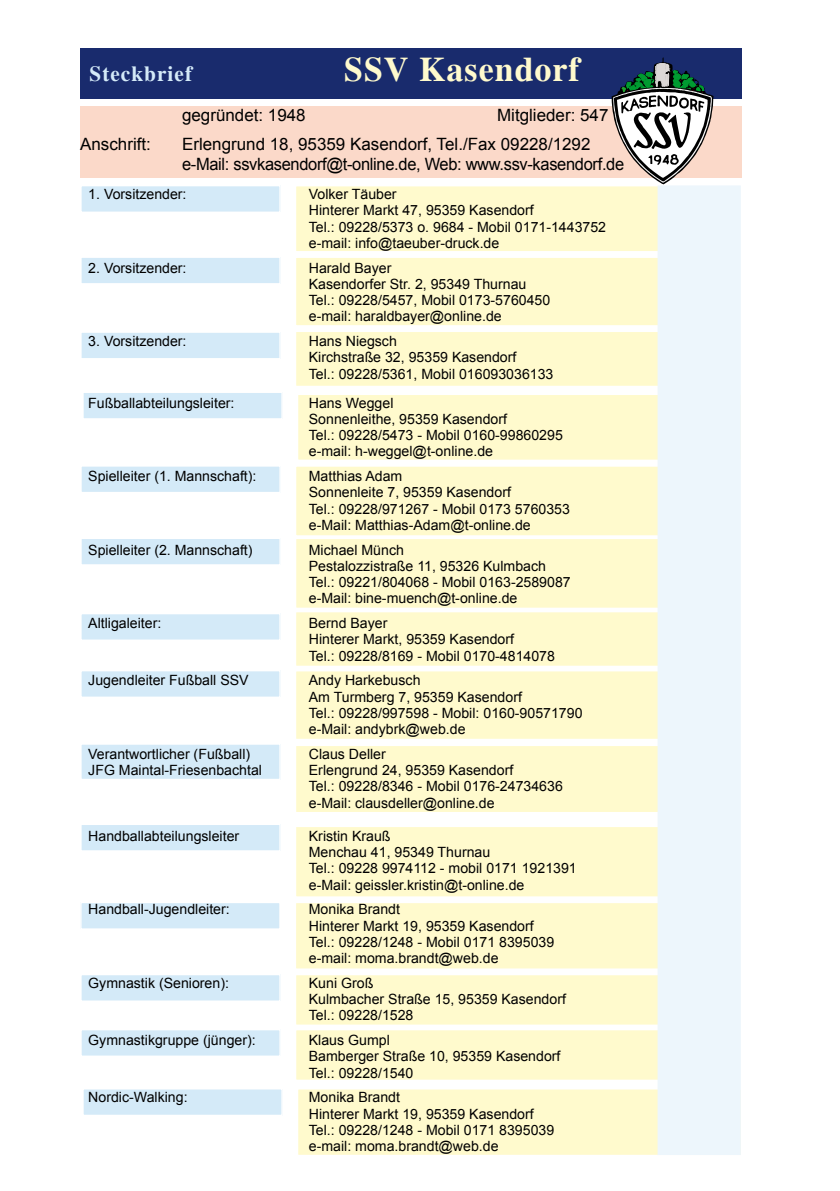
<style>
.page{position:relative;width:840px;height:1191px;background:#fff}
.page>*{position:absolute;margin:0;border:0;box-sizing:border-box;transform-origin:0 0}
.t1{font:700 34px "Times";letter-spacing:.03em;color:#fffacd}
.t2{font:700 21.2px "Times";letter-spacing:.05em;color:#d4eaf8}
.t3{font:17px/20.4px "Arial";letter-spacing:-.02em;color:#000}
.t4{font:17px "Arial";color:#000}
.t5{font:14.2px/16.2px "Arial";color:#000}
</style>
<div class="page">
<div style="left:81px;top:1029px;width:199px;height:27px;background:#d4eaf8"></div>
<div style="left:80px;top:1029px;width:201px;height:28px;border:1px solid #fff"></div>
<div style="left:295px;top:1029px;width:444px;height:51px;background:#fffacd"></div>
<div style="left:295px;top:1029px;width:444px;height:52px;border:1px solid #fff"></div>
<div style="left:83px;top:1088px;width:199px;height:27px;background:#d4eaf8"></div>
<div style="left:82px;top:1088px;width:201px;height:28px;border:1px solid #fff"></div>
<div style="left:297px;top:1088px;width:443px;height:67px;background:#fffacd"></div>
<div style="left:297px;top:1088px;width:444px;height:68px;border:1px solid #fff"></div>
<div style="left:81px;top:902px;width:199px;height:27px;background:#d4eaf8"></div>
<div style="left:80px;top:901px;width:200px;height:28px;border:1px solid #fff"></div>
<div style="left:295px;top:902px;width:443px;height:67px;background:#fffacd"></div>
<div style="left:294px;top:901px;width:445px;height:69px;border:1px solid #fff"></div>
<div style="left:81px;top:974px;width:199px;height:27px;background:#d4eaf8"></div>
<div style="left:80px;top:973px;width:200px;height:29px;border:1px solid #fff"></div>
<div style="left:295px;top:974px;width:443px;height:51px;background:#fffacd"></div>
<div style="left:294px;top:973px;width:445px;height:53px;border:1px solid #fff"></div>
<div style="left:81px;top:824px;width:199px;height:27px;background:#d4eaf8"></div>
<div style="left:80px;top:823px;width:200px;height:28px;border:1px solid #fff"></div>
<div style="left:295px;top:826px;width:443px;height:71px;background:#fffacd"></div>
<div style="left:294px;top:825px;width:445px;height:72px;border:1px solid #fff"></div>
<div style="left:81px;top:613px;width:199px;height:27px;background:#d4eaf8"></div>
<div style="left:80px;top:613px;width:200px;height:28px;border:1px solid #fff"></div>
<div style="left:295px;top:611px;width:443px;height:55px;background:#fffacd"></div>
<div style="left:294px;top:611px;width:445px;height:56px;border:1px solid #fff"></div>
<div style="left:81px;top:744px;width:199px;height:35px;background:#d4eaf8"></div>
<div style="left:80px;top:743px;width:200px;height:37px;border:1px solid #fff"></div>
<div style="left:295px;top:745px;width:443px;height:67px;background:#fffacd"></div>
<div style="left:294px;top:744px;width:445px;height:69px;border:1px solid #fff"></div>
<div style="left:81px;top:670px;width:199px;height:27px;background:#d4eaf8"></div>
<div style="left:80px;top:670px;width:200px;height:28px;border:1px solid #fff"></div>
<div style="left:295px;top:670px;width:443px;height:69px;background:#fffacd"></div>
<div style="left:294px;top:670px;width:445px;height:70px;border:1px solid #fff"></div>
<div style="left:81px;top:538px;width:199px;height:27px;background:#d4eaf8"></div>
<div style="left:80px;top:537px;width:201px;height:28px;border:1px solid #fff"></div>
<div style="left:295px;top:538px;width:444px;height:70px;background:#fffacd"></div>
<div style="left:295px;top:537px;width:444px;height:72px;border:1px solid #fff"></div>
<div style="left:81px;top:466px;width:199px;height:26px;background:#d4eaf8"></div>
<div style="left:80px;top:465px;width:201px;height:28px;border:1px solid #fff"></div>
<div style="left:295px;top:466px;width:444px;height:70px;background:#fffacd"></div>
<div style="left:295px;top:465px;width:444px;height:71px;border:1px solid #fff"></div>
<div style="left:297px;top:394px;width:443px;height:66px;background:#fffacd"></div>
<div style="left:297px;top:393px;width:444px;height:68px;border:1px solid #fff"></div>
<div style="left:83px;top:392px;width:199px;height:27px;background:#d4eaf8"></div>
<div style="left:82px;top:391px;width:201px;height:28px;border:1px solid #fff"></div>
<div style="left:295px;top:331px;width:443px;height:55px;background:#fffacd"></div>
<div style="left:294px;top:331px;width:445px;height:56px;border:1px solid #fff"></div>
<div style="left:81px;top:332px;width:199px;height:27px;background:#d4eaf8"></div>
<div style="left:80px;top:331px;width:200px;height:28px;border:1px solid #fff"></div>
<div style="left:295px;top:257px;width:443px;height:69px;background:#fffacd"></div>
<div style="left:294px;top:256px;width:445px;height:70px;border:1px solid #fff"></div>
<div style="left:81px;top:257px;width:199px;height:27px;background:#d4eaf8"></div>
<div style="left:80px;top:256px;width:200px;height:28px;border:1px solid #fff"></div>
<div style="left:80px;top:107px;width:661px;height:71px;background:#fbd9c9"></div>
<div style="left:295px;top:186px;width:443px;height:66px;background:#fffacd"></div>
<div style="left:294px;top:185px;width:445px;height:67px;border:1px solid #fff"></div>
<div style="left:81px;top:186px;width:199px;height:26px;background:#d4eaf8"></div>
<div style="left:80px;top:185px;width:200px;height:28px;border:1px solid #fff"></div>
<div style="left:658px;top:186px;width:81px;height:968px;background:#edf6fc"></div>
<div style="left:657px;top:185px;width:83px;height:970px;border:1px solid #edf6fc"></div>
<div style="left:80px;top:48px;width:661px;height:51px;background:#192b6d"></div>
<svg style="left:611px;top:57px;width:102px;height:127px"></svg>
<h2 class="t2" style="left:89px;top:60px;width:104px">Steckbrief</h2>
<h1 class="t1" style="left:344px;top:48px;width:237px">SSV Kasendorf</h1>
<p class="t4" style="left:182px;top:104px;width:125px">gegründet: 1948</p>
<p class="t4" style="left:497px;top:104px;width:113px">Mitglieder: 547</p>
<p class="t4" style="left:80px;top:132px;width:72px">Anschrift:</p>
<p class="t3" style="left:182px;top:134px;width:443px">Erlengrund 18, 95359 Kasendorf, Tel./Fax 09228/1292 e-Mail: ssvkasendorf@t-online.de, Web: www.ssv-kasendorf.de</p>
<p class="t5" style="left:88px;top:186px;width:100px">1. Vorsitzender:</p>
<p class="t5" style="left:309px;top:186px;width:298px">Volker Täuber<br>Hinterer Markt 47, 95359 Kasendorf<br>Tel.: 09228/5373 o. 9684 - Mobil 0171-1443752 e-mail: info@taeuber-druck.de</p>
<p class="t5" style="left:88px;top:260px;width:100px">2. Vorsitzender:</p>
<p class="t5" style="left:309px;top:260px;width:243px">Harald Bayer<br>Kasendorfer Str. 2, 95349 Thurnau<br>Tel.: 09228/5457, Mobil 0173-5760450 e-mail: haraldbayer@online.de</p>
<p class="t5" style="left:88px;top:333px;width:100px">3. Vorsitzender:</p>
<p class="t5" style="left:309px;top:333px;width:246px">Hans Niegsch<br>Kirchstraße 32, 95359 Kasendorf<br>Tel.: 09228/5361, Mobil 016093036133</p>
<p class="t5" style="left:88px;top:394px;width:148px">Fußballabteilungsleiter:</p>
<p class="t5" style="left:309px;top:394px;width:255px">Hans Weggel<br>Sonnenleithe, 95359 Kasendorf<br>Tel.: 09228/5473 - Mobil 0160-99860295 e-mail: h-weggel@t-online.de</p>
<p class="t5" style="left:88px;top:468px;width:170px">Spielleiter (1. Mannschaft):</p>
<p class="t5" style="left:309px;top:468px;width:262px">Matthias Adam<br>Sonnenleite 7, 95359 Kasendorf<br>Tel.: 09228/971267 - Mobil 0173 5760353 e-Mail: Matthias-Adam@t-online.de</p>
<p class="t5" style="left:88px;top:541px;width:166px">Spielleiter (2. Mannschaft)</p>
<p class="t5" style="left:309px;top:541px;width:263px">Michael Münch<br>Pestalozzistraße 11, 95326 Kulmbach<br>Tel.: 09221/804068 - Mobil 0163-2589087 e-Mail: bine-muench@t-online.de</p>
<p class="t5" style="left:88px;top:615px;width:75px">Altligaleiter:</p>
<p class="t5" style="left:309px;top:615px;width:247px">Bernd Bayer<br>Hinterer Markt, 95359 Kasendorf<br>Tel.: 09228/8169 - Mobil 0170-4814078</p>
<p class="t5" style="left:88px;top:672px;width:162px">Jugendleiter Fußball SSV</p>
<p class="t5" style="left:309px;top:672px;width:275px">Andy Harkebusch<br>Am Turmberg 7, 95359 Kasendorf<br>Tel.: 09228/997598 - Mobil: 0160-90571790 e-Mail: andybrk@web.de</p>
<p class="t5" style="left:88px;top:746px;width:163px">Verantwortlicher (Fußball)</p>
<p class="t5" style="left:309px;top:746px;width:78px">Claus Deller</p>
<p class="t5" style="left:88px;top:762px;width:175px">JFG Maintal-Friesenbachtal</p>
<p class="t5" style="left:309px;top:762px;width:255px">Erlengrund 24, 95359 Kasendorf<br>Tel.: 09228/8346 - Mobil 0176-24734636 e-Mail: clausdeller@online.de</p>
<p class="t5" style="left:88px;top:828px;width:152px">Handballabteilungsleiter</p>
<p class="t5" style="left:309px;top:828px;width:269px">Kristin Krauß<br>Menchau 41, 95349 Thurnau<br>Tel.: 09228 9974112 - mobil 0171 1921391 e-Mail: geissler.kristin@t-online.de</p>
<p class="t5" style="left:88px;top:901px;width:143px">Handball-Jugendleiter:</p>
<p class="t5" style="left:309px;top:901px;width:247px">Monika Brandt<br>Hinterer Markt 19, 95359 Kasendorf<br>Tel.: 09228/1248 - Mobil 0171 8395039 e-mail: moma.brandt@web.de</p>
<p class="t5" style="left:88px;top:975px;width:142px">Gymnastik (Senioren):</p>
<p class="t5" style="left:309px;top:975px;width:258px">Kuni Groß<br>Kulmbacher Straße 15, 95359 Kasendorf<br>Tel.: 09228/1528</p>
<p class="t5" style="left:88px;top:1032px;width:169px">Gymnastikgruppe (jünger):</p>
<p class="t5" style="left:309px;top:1032px;width:253px">Klaus Gumpl<br>Bamberger Straße 10, 95359 Kasendorf<br>Tel.: 09228/1540</p>
<p class="t5" style="left:88px;top:1089px;width:101px">Nordic-Walking:</p>
<p class="t5" style="left:309px;top:1089px;width:247px">Monika Brandt<br>Hinterer Markt 19, 95359 Kasendorf<br>Tel.: 09228/1248 - Mobil 0171 8395039 e-mail: moma.brandt@web.de</p>
</div>
